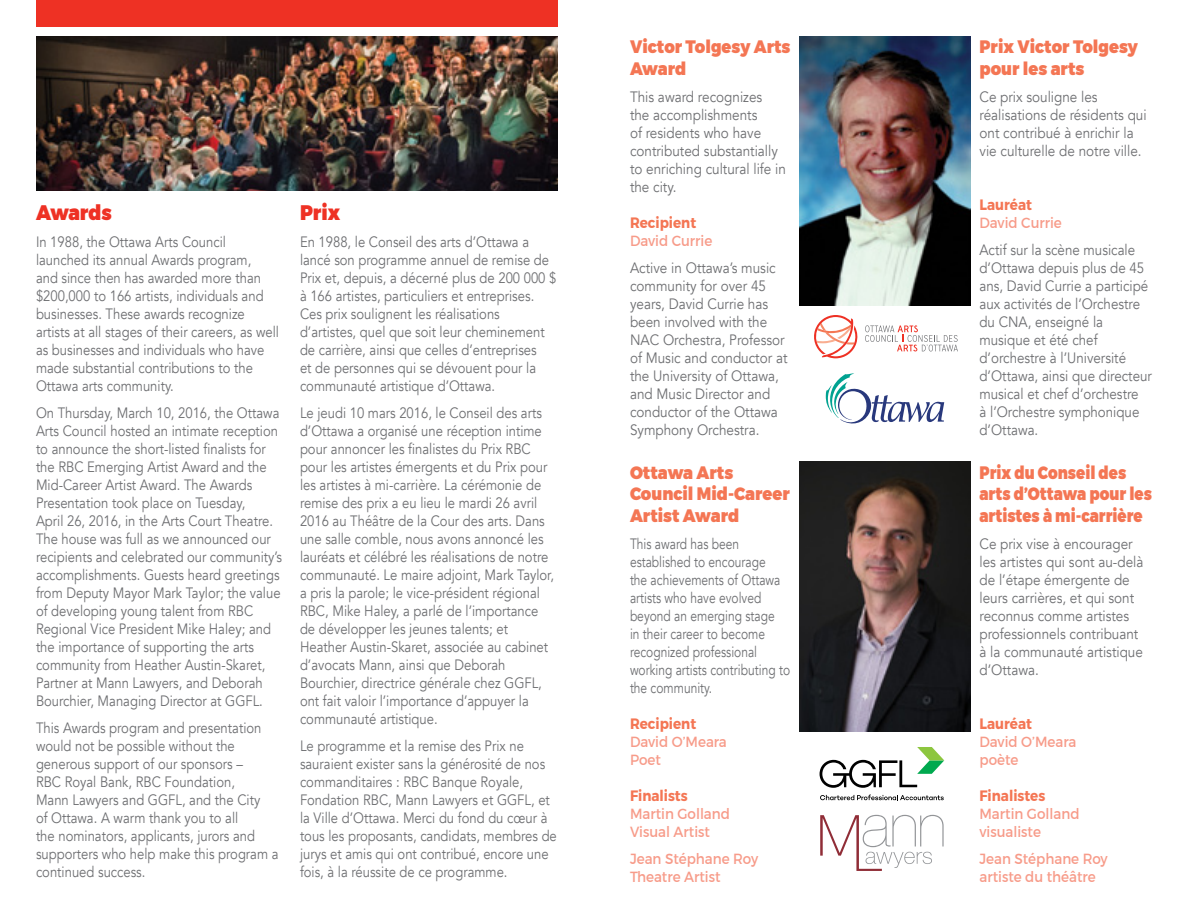
<style>
.page{position:relative;width:1188px;height:918px;background:#fff}
.page>*{position:absolute;margin:0;border:0;box-sizing:border-box;transform-origin:0 0}
.t1{font:900 21px "Montserrat";color:#ee3124;scale:.9 1}
.t2{font:900 18px/21.6px "Montserrat";color:#f47654;scale:.9 1}
.t3{font:900 18px/21.6px "Montserrat";color:#f47654;scale:.83 1}
.t4{font:15px/18px "Avenir";color:#6d6e71;scale:.87 1}
.t5{font:15px/18px "Avenir";color:#6d6e71;scale:.9 1}
.t6{font:15px/18px "Avenir";color:#6d6e71;scale:.89 1}
.t7{font:15px/18px "Avenir";color:#6d6e71;scale:.8 1}
.t8{font:15px/18px "Montserrat";color:#f79b89;scale:.9 1}
.t9{font:700 15px "Montserrat";color:#f47654;scale:.9 1}
</style>
<div class="page">
<svg style="left:820px;top:815px;width:124px;height:56px"></svg>
<svg style="left:820px;top:747px;width:124px;height:41px"></svg>
<svg style="left:820px;top:795px;width:124px;height:5px"></svg>
<svg style="left:865px;top:325px;width:93px;height:26px"></svg>
<svg style="left:814px;top:315px;width:44px;height:43px"></svg>
<svg style="left:826px;top:373px;width:118px;height:51px"></svg>
<img style="left:800px;top:36px;width:170px;height:270px">
<img style="left:800px;top:461px;width:170px;height:270px">
<div style="left:36px;top:0;width:522px;height:27px;background:#ee3124"></div>
<img style="left:36px;top:36px;width:522px;height:154px">
<h1 class="t1" style="left:36px;top:199px;width:86px">Awards</h1>
<p class="t4" style="left:36px;top:233px;width:281px">In 1988, the Ottawa Arts Council launched its annual Awards program,<br>and since then has awarded more than $200,000 to 166 artists, individuals and businesses. These awards recognize artists at all stages of their careers, as well as businesses and individuals who have made substantial contributions to the Ottawa arts community.</p>
<p class="t4" style="left:36px;top:404px;width:284px">On Thursday, March 10, 2016, the Ottawa Arts Council hosted an intimate reception to announce the short-listed finalists for the RBC Emerging Artist Award and the Mid-Career Artist Award. The Awards Presentation took place on Tuesday,<br>April 26, 2016, in the Arts Court Theatre.<br>The house was full as we announced our recipients and celebrated our community’s accomplishments. Guests heard greetings from Deputy Mayor Mark Taylor; the value of developing young talent from RBC Regional Vice President Mike Haley; and the importance of supporting the arts community from Heather Austin-Skaret, Partner at Mann Lawyers, and Deborah Bourchier, Managing Director at GGFL.</p>
<p class="t4" style="left:36px;top:719px;width:280px">This Awards program and presentation would not be possible without the generous support of our sponsors –<br>RBC Royal Bank, RBC Foundation,<br>Mann Lawyers and GGFL, and the City<br>of Ottawa. A warm thank you to all<br>the nominators, applicants, jurors and supporters who help make this program a continued success.</p>
<h1 class="t1" style="left:300px;top:199px;width:46px">Prix</h1>
<p class="t4" style="left:300px;top:233px;width:296px">En 1988, le Conseil des arts d’Ottawa a lancé son programme annuel de remise de Prix et, depuis, a décerné plus de 200 000 $ à 166 artistes, particuliers et entreprises.<br>Ces prix soulignent les réalisations d’artistes, quel que soit leur cheminement de carrière, ainsi que celles d’entreprises<br>et de personnes qui se dévouent pour la communauté artistique d’Ottawa.</p>
<p class="t4" style="left:300px;top:404px;width:293px">Le jeudi 10 mars 2016, le Conseil des arts d’Ottawa a organisé une réception intime pour annoncer les finalistes du Prix RBC pour les artistes émergents et du Prix pour les artistes à mi-carrière. La cérémonie de remise des prix a eu lieu le mardi 26 avril 2016 au Théâtre de la Cour des arts. Dans une salle comble, nous avons annoncé les lauréats et célébré les réalisations de notre communauté. Le maire adjoint, Mark Taylor, a pris la parole; le vice-président régional RBC, Mike Haley, a parlé de l’importance de développer les jeunes talents; et Heather Austin-Skaret, associée au cabinet d’avocats Mann, ainsi que Deborah Bourchier, directrice générale chez GGFL, ont fait valoir l’importance d’appuyer la communauté artistique.</p>
<p class="t4" style="left:300px;top:737px;width:297px">Le programme et la remise des Prix ne sauraient exister sans la générosité de nos commanditaires : RBC Banque Royale, Fondation RBC, Mann Lawyers et GGFL, et la Ville d’Ottawa. Merci du fond du cœur à tous les proposants, candidats, membres de jurys et amis qui ont contribué, encore une fois, à la réussite de ce programme.</p>
<p class="t2" style="left:630px;top:37px;width:180px">Victor Tolgesy Arts<br>Award</p>
<p class="t5" style="left:630px;top:88px;width:175px">This award recognizes<br>the accomplishments<br>of residents who have contributed substantially to enriching cultural life in the city.</p>
<p class="t9" style="left:630px;top:213px;width:75px">Recipient</p>
<p class="t8" style="left:630px;top:232px;width:93px">David Currie</p>
<p class="t5" style="left:630px;top:259px;width:177px">Active in Ottawa’s music community for over 45 years, David Currie has been involved with the<br>NAC Orchestra, Professor of Music and conductor at the University of Ottawa, and Music Director and conductor of the Ottawa<br>Symphony Orchestra.</p>
<p class="t2" style="left:630px;top:462px;width:179px">Ottawa Arts<br>Council Mid-Career<br>Artist Award</p>
<p class="t7" style="left:630px;top:535px;width:202px">This award has been established to encourage<br>the achievements of Ottawa artists who have evolved beyond an emerging stage<br>in their career to become recognized professional working artists contributing to the community.</p>
<p class="t9" style="left:630px;top:714px;width:75px">Recipient</p>
<p class="t8" style="left:630px;top:733px;width:109px">David O’Meara<br>Poet</p>
<p class="t9" style="left:630px;top:786px;width:66px">Finalists</p>
<p class="t8" style="left:630px;top:805px;width:113px">Martin Golland<br>Visual Artist</p>
<p class="t8" style="left:630px;top:850px;width:144px">Jean Stéphane Roy<br>Theatre Artist</p>
<p class="t2" style="left:980px;top:37px;width:178px">Prix Victor Tolgesy pour les arts</p>
<p class="t5" style="left:980px;top:88px;width:187px">Ce prix souligne les réalisations de résidents qui ont contribué à enrichir la vie culturelle de notre ville.</p>
<p class="t9" style="left:980px;top:195px;width:60px">Lauréat</p>
<p class="t8" style="left:980px;top:214px;width:93px">David Currie</p>
<p class="t6" style="left:980px;top:241px;width:195px">Actif sur la scène musicale d’Ottawa depuis plus de 45 ans, David Currie a participé aux activités de l’Orchestre du CNA, enseigné la musique et été chef d’orchestre à l’Université d’Ottawa, ainsi que directeur musical et chef d’orchestre<br>à l’Orchestre symphonique d’Ottawa.</p>
<p class="t3" style="left:980px;top:462px;width:209px">Prix du Conseil des arts d’Ottawa pour les artistes à mi-carrière</p>
<p class="t5" style="left:980px;top:535px;width:184px">Ce prix vise à encourager les artistes qui sont au-delà de l’étape émergente de leurs carrières, et qui sont reconnus comme artistes professionnels contribuant à la communauté artistique d’Ottawa.</p>
<p class="t9" style="left:980px;top:714px;width:60px">Lauréat</p>
<p class="t8" style="left:980px;top:733px;width:109px">David O’Meara poète</p>
<p class="t9" style="left:980px;top:786px;width:75px">Finalistes</p>
<p class="t8" style="left:980px;top:805px;width:113px">Martin Golland visualiste</p>
<p class="t8" style="left:980px;top:850px;width:144px">Jean Stéphane Roy artiste du théâtre</p>
</div>
